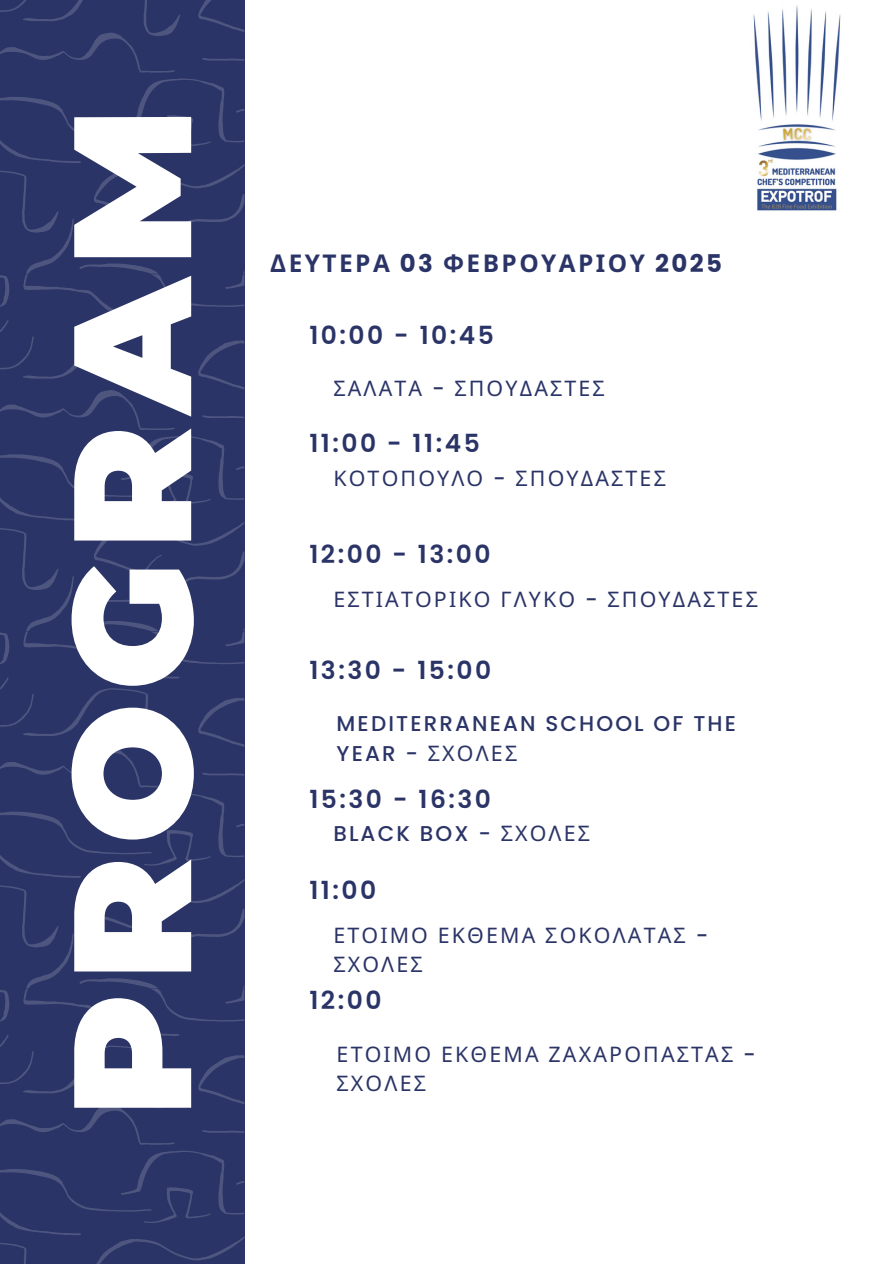
<style>
.page{position:relative;width:894px;height:1264px;background:#fff}
.page>*{position:absolute;margin:0;border:0;box-sizing:border-box;transform-origin:0 0}
.t1{font:900 166.95px "Montserrat";letter-spacing:.075em;color:#fff}
.t2{font:600 24.9px "Poppins";letter-spacing:.1em;color:#2b3467}
.t3{font:700 24.45px "Noto Sans";letter-spacing:.1em;color:#2b3467}
.t4{font:21.45px/29.2px "Noto Sans";letter-spacing:.1em;color:#2b3467}
.t5{font:500 21.45px/29.2px "Poppins";letter-spacing:.1em;color:#2b3467}
.s1{font-family:"Poppins"}
.s2{font-family:"Poppins";font-weight:500}
.s3{font-family:"Noto Sans";font-weight:400}
</style>
<div class="page">
<svg style="left:0;top:0;width:244px;height:1263px"></svg>
<img style="left:753px;top:5px;width:88px;height:206px">
<p class="t1" style="left:29px;top:1117px;width:1011px;rotate:-90deg">PROGRAM</p>
<p class="t3" style="left:270px;top:245px;width:453px">ΔΕΥΤΕΡΑ <span class="s1">03</span> ΦΕΒΡΟΥΑΡΙΟΥ <span class="s1">2025</span></p>
<p class="t2" style="left:309px;top:318px;width:186px">10:00 - 10:45</p>
<p class="t4" style="left:333px;top:373px;width:273px">ΣΑΛΑΤΑ <span class="s2">-</span> ΣΠΟΥΔΑΣΤΕΣ</p>
<p class="t2" style="left:309px;top:425px;width:172px">11:00 - 11:45</p>
<h1 class="t4" style="left:333px;top:463px;width:334px">ΚΟΤΟΠΟΥΛΟ <span class="s2">-</span> ΣΠΟΥΔΑΣΤΕΣ</h1>
<p class="t2" style="left:309px;top:536px;width:183px">12:00 - 13:00</p>
<p class="t4" style="left:333px;top:583px;width:426px">ΕΣΤΙΑΤΟΡΙΚΟ ΓΛΥΚΟ <span class="s2">-</span> ΣΠΟΥΔΑΣΤΕΣ</p>
<p class="t2" style="left:309px;top:652px;width:183px">13:30 - 15:00</p>
<p class="t5" style="left:336px;top:709px;width:401px">MEDITERRANEAN SCHOOL OF THE<br>YEAR - <span class="s3">ΣΧΟΛΕΣ</span></p>
<p class="t2" style="left:309px;top:781px;width:183px">15:30 - 16:30</p>
<p class="t5" style="left:333px;top:819px;width:258px">BLACK BOX - <span class="s3">ΣΧΟΛΕΣ</span></p>
<p class="t2" style="left:309px;top:872px;width:68px">11:00</p>
<p class="t4" style="left:333px;top:919px;width:376px">ΕΤΟΙΜΟ ΕΚΘΕΜΑ ΣΟΚΟΛΑΤΑΣ <span class="s2">-<br></span>ΣΧΟΛΕΣ</p>
<p class="t2" style="left:309px;top:982px;width:74px">12:00</p>
<p class="t4" style="left:336px;top:1038px;width:420px">ΕΤΟΙΜΟ ΕΚΘΕΜΑ ΖΑΧΑΡΟΠΑΣΤΑΣ <span class="s2">-<br></span>ΣΧΟΛΕΣ</p>
</div>
